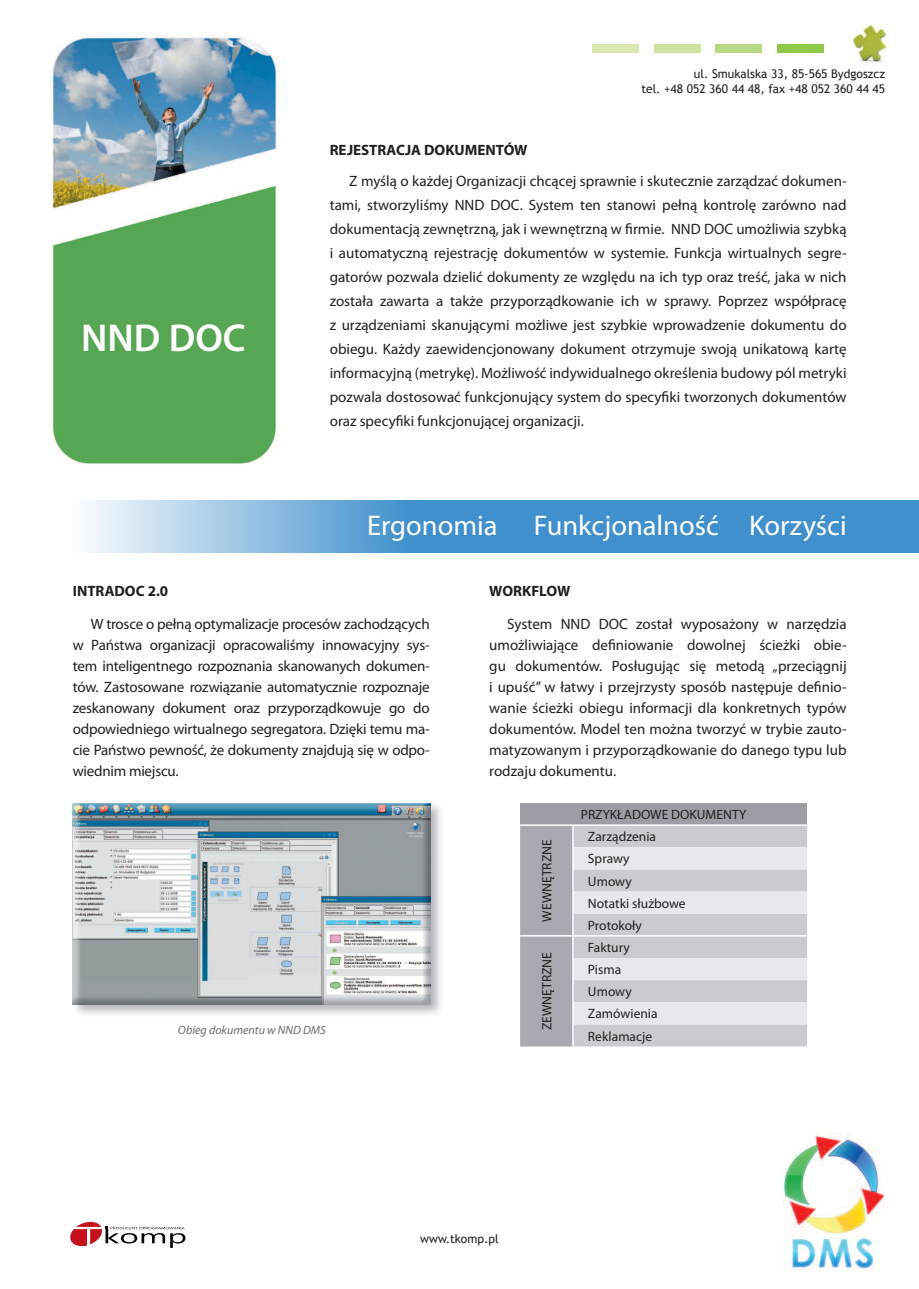
<style>
.page{position:relative;width:919px;height:1289px;background:#fff}
.page>*{position:absolute;margin:0;border:0;box-sizing:border-box;transform-origin:0 0}
.t1{font:600 39px "Myriad Pro";color:#fff}
.t2{font:28.5px "Myriad Pro";color:#fff}
.t3{font:15px/21px "Myriad Pro";color:#231f20;text-align:justify}
.t4{font:700 15px "Myriad Pro";color:#231f20}
.t5{font:13.5px "Myriad Pro";color:#231f20}
.t6{font:12px "Trebuchet MS";color:#231f20}
.t7{font:italic 12px "Myriad Pro";color:#6b6b6e}
</style>
<div class="page">
<img style="left:783px;top:1133px;width:101px;height:101px">
<img style="left:791px;top:1238px;width:84px;height:33px">
<img style="left:850px;top:24px;width:39px;height:40px">
<div style="left:776px;top:44px;width:47px;height:9px;background:#90c848"></div>
<div style="left:715px;top:44px;width:47px;height:9px;background:#b9d985"></div>
<div style="left:653px;top:44px;width:47px;height:9px;background:#cde2a0"></div>
<div style="left:592px;top:44px;width:47px;height:9px;background:#d9e8ae"></div>
<img style="left:51px;top:36px;width:228px;height:429px">
<svg style="left:70px;top:1221px;width:115px;height:26px"></svg>
<div style="left:71px;top:800px;width:374px;height:217px;background:#9d9ea5;opacity:.75"></div>
<div style="left:71px;top:802px;width:360px;height:210px;background:#9d9ea5;opacity:.75"></div>
<svg style="left:87px;top:500px;width:831px;height:53px;background:#62a4d6"></svg>
<div style="left:520px;top:803px;width:287px;height:22px;background:#9d9ea5"></div>
<hr style="left:520px;top:824px;width:53px;height:1px;background:#fff">
<hr style="left:573px;top:824px;width:234px;height:1px;background:#fff">
<svg style="left:520px;top:825px;width:287px;height:221px;background:#cecfd5"></svg>
<p class="t1" style="left:81px;top:313px;width:166px">NND DOC</p>
<p class="t6" style="left:694px;top:67px;width:193px">ul. Smukalska 33, 85-565 Bydgoszcz</p>
<p class="t6" style="left:641px;top:81px;width:245px">tel. +48 052 360 44 48, fax +48 052 360 44 45</p>
<p class="t4" style="left:330px;top:140px;width:199px">REJESTRACJA DOKUMENTÓW</p>
<p class="t3" style="left:330px;top:169px;width:518px;line-height:24px;text-indent:20px">Z myślą o każdej Organizacji chcącej sprawnie i skutecznie zarządzać dokumen&shy;tami, stworzyliśmy NND DOC. System ten stanowi pełną kontrolę zarówno nad dokumentacją zewnętrzną, jak i wewnętrzną w firmie. NND DOC umożliwia szybką i automatyczną rejestrację dokumentów w systemie. Funkcja wirtualnych segre&shy;gatorów pozwala dzielić dokumenty ze względu na ich typ oraz treść, jaka w nich została zawarta a także przyporządkowanie ich w sprawy. Poprzez współpracę z urządzeniami skanującymi możliwe jest szybkie wprowadzenie dokumentu do obiegu. Każdy zaewidencjonowany dokument otrzymuje swoją unikatową kartę informacyjną (metrykę). Możliwość indywidualnego określenia budowy pól metryki pozwala dostosować funkcjonujący system do specyfiki tworzonych dokumentów oraz specyfiki funkcjonującej organizacji.</p>
<p class="t2" style="left:367px;top:508px;width:132px">Ergonomia</p>
<p class="t2" style="left:534px;top:508px;width:314px">Funkcjonalność Korzyści</p>
<p class="t4" style="left:73px;top:581px;width:97px">INTRADOC 2.0</p>
<p class="t3" style="left:73px;top:613px;width:358px;text-indent:18px">W trosce o pełną optymalizacje procesów zachodzących w Państwa organizacji opracowaliśmy innowacyjny sys&shy;tem inteligentnego rozpoznania skanowanych dokumen&shy;tów. Zastosowane rozwiązanie automatycznie rozpoznaje zeskanowany dokument oraz przyporządkowuje go do odpowiedniego wirtualnego segregatora. Dzięki temu ma&shy;cie Państwo pewność, że dokumenty znajdują się w odpo&shy;wiednim miejscu.</p>
<p class="t7" style="left:178px;top:1022px;width:149px">Obieg dokumentu w NND DMS</p>
<p class="t4" style="left:489px;top:581px;width:83px">WORKFLOW</p>
<p class="t3" style="left:489px;top:613px;width:359px;text-indent:18px">System NND DOC został wyposażony w narzędzia umożliwiające definiowanie dowolnej ścieżki obie&shy;gu dokumentów. Posługując się metodą „przeciągnij i upuść” w łatwy i przejrzysty sposób następuje definio&shy;wanie ścieżki obiegu informacji dla konkretnych typów dokumentów. Model ten można tworzyć w trybie zauto&shy;matyzowanym i przyporządkowanie do danego typu lub rodzaju dokumentu.</p>
<p class="t5" style="left:580px;top:806px;width:167px">PRZYKŁADOWE DOKUMENTY</p>
<p class="t5" style="left:538px;top:921px;width:84px;rotate:-90deg">WEWNĘTRZNE</p>
<p class="t5" style="left:588px;top:828px;width:70px">Zarządzenia</p>
<p class="t5" style="left:588px;top:850px;width:43px">Sprawy</p>
<p class="t5" style="left:588px;top:872px;width:45px">Umowy</p>
<p class="t5" style="left:588px;top:894px;width:99px">Notatki służbowe</p>
<p class="t5" style="left:588px;top:917px;width:55px">Protokoły</p>
<p class="t5" style="left:538px;top:1030px;width:80px;rotate:-90deg">ZEWNĘTRZNE</p>
<p class="t5" style="left:588px;top:939px;width:43px">Faktury</p>
<p class="t5" style="left:588px;top:961px;width:35px">Pisma</p>
<p class="t5" style="left:588px;top:983px;width:45px">Umowy</p>
<p class="t5" style="left:588px;top:1005px;width:71px">Zamówienia</p>
<p class="t5" style="left:588px;top:1027px;width:66px">Reklamacje</p>
<p class="t6" style="left:420px;top:1231px;width:80px">www.tkomp.pl</p>
</div>
